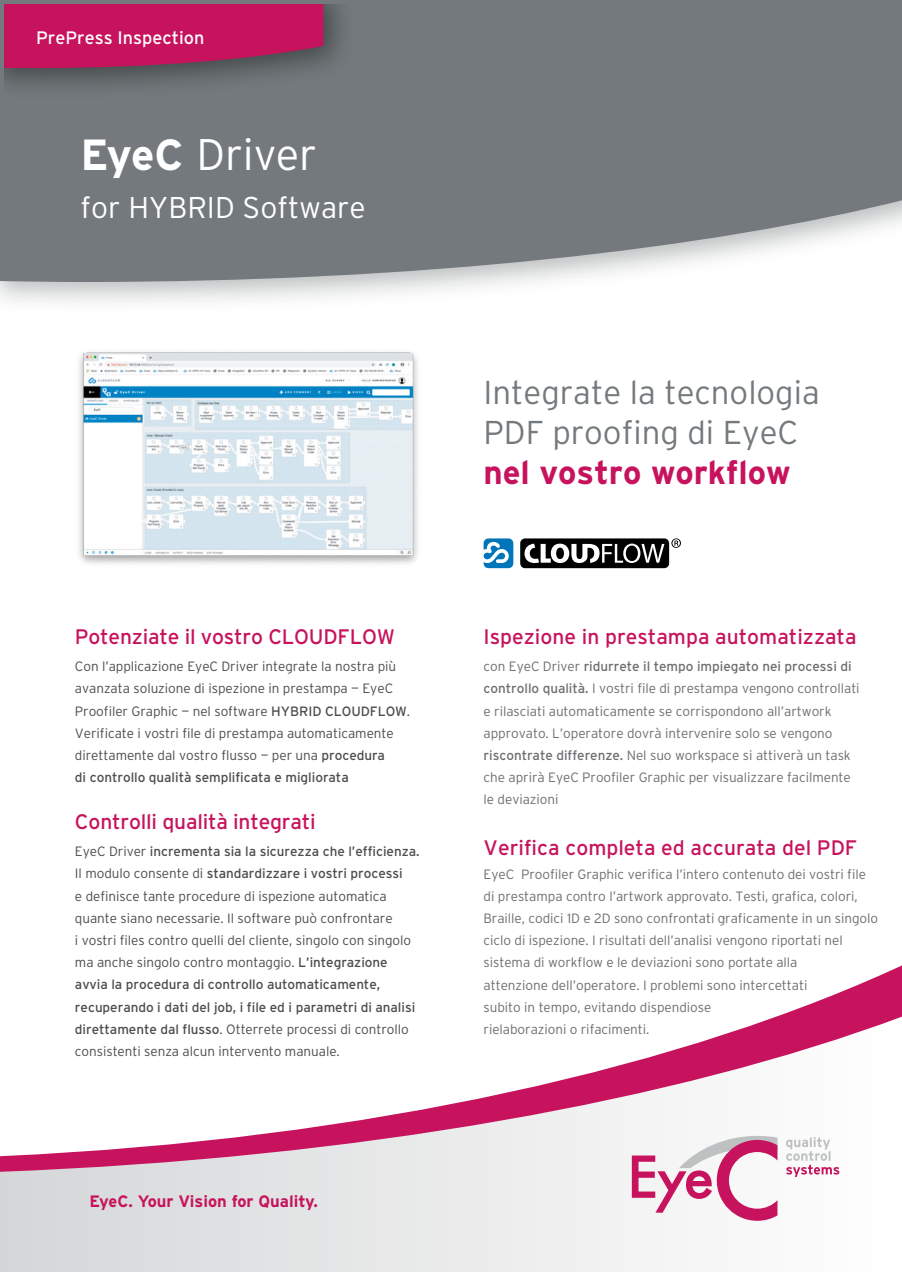
<style>
.page{position:relative;width:902px;height:1272px;background:#fff}
.page>*{position:absolute;margin:0;border:0;box-sizing:border-box;transform-origin:0 0}
.t1{font:300 44.1px "Interstate";color:#fff}
.t2{font:300 33px/39.6px "Interstate";color:#73797c}
.t3{font:700 33px "Interstate";color:#c7135d}
.t4{font:300 30px "Interstate";color:#fff}
.t5{font:21px "Interstate";color:#c7135d}
.t6{font:18px "Interstate";color:#fff}
.t7{font:700 16.5px "Interstate";color:#c7135d}
.t8{font:300 13.5px/22.2px "Interstate";letter-spacing:-.005em;color:#4d4d4d}
.t9{font:300 13.5px/22.2px "Interstate";letter-spacing:-.005em;color:#6d6e71}
.t10{font:300 13.5px "Interstate";color:#73797c}
.s1{font-weight:700;font-size:43.5px}
.s2{font-weight:400}
</style>
<div class="page">
<svg style="left:0;top:282px;width:529px;height:21px"></svg>
<svg style="left:0;top:0;width:901px;height:282px;background:#7e8386"></svg>
<svg style="left:778px;top:966px;width:123px;height:50px"></svg>
<svg style="left:0;top:1016px;width:901px;height:255px"></svg>
<svg style="left:4px;top:4px;width:352px;height:97px;background:#6a6f72"></svg>
<svg style="left:4px;top:4px;width:319px;height:64px;background:#bc195d"></svg>
<svg style="left:631px;top:1135px;width:208px;height:85px"></svg>
<img style="left:79px;top:352px;width:339px;height:212px">
<svg style="left:483px;top:538px;width:30px;height:30px"></svg>
<svg style="left:520px;top:538px;width:161px;height:30px"></svg>
<h3 class="t6" style="left:36px;top:27px;width:170px">PrePress Inspection</h3>
<h1 class="t1" style="left:81px;top:130px;width:238px"><span class="s1">EyeC</span> Driver</h1>
<h3 class="t4" style="left:81px;top:190px;width:286px">for HYBRID Software</h3>
<h3 class="t5" style="left:75px;top:625px;width:321px">Potenziate il vostro CLOUDFLOW</h3>
<p class="t8" style="left:75px;top:655px;width:336px">Con l’applicazione EyeC Driver integrate la nostra più avanzata soluzione di ispezione in prestampa — EyeC Proofiler Graphic — nel software <span class="s2">HYBRID CLOUDFLOW</span>.<br>Verificate i vostri file di prestampa automaticamente direttamente dal vostro flusso — per una <span class="s2">procedura<br>di controllo qualità semplificata e migliorata</span></p>
<h3 class="t5" style="left:75px;top:810px;width:242px">Controlli qualità integrati</h3>
<p class="t8" style="left:75px;top:840px;width:346px">EyeC Driver <span class="s2">incrementa sia la sicurezza che l’efficienza.<br></span>Il modulo consente di <span class="s2">standardizzare i vostri processi<br></span>e definisce tante procedure di ispezione automatica quante siano necessarie. Il software può confrontare<br>i vostri files contro quelli del cliente, singolo con singolo ma anche singolo contro montaggio. <span class="s2">L’integrazione avvia la procedura di controllo automaticamente, recuperando i dati del job, i file ed i parametri di analisi direttamente dal flusso</span>. Otterrete processi di controllo consistenti senza alcun intervento manuale.</p>
<p class="t7" style="left:89px;top:1191px;width:230px">EyeC. Your Vision for Quality.</p>
<h2 class="t2" style="left:483px;top:372px;width:338px">Integrate la tecnologia<br>PDF proofing di EyeC</h2>
<h2 class="t3" style="left:483px;top:453px;width:308px">nel vostro workflow</h2>
<h3 class="t5" style="left:483px;top:625px;width:374px">Ispezione in prestampa automatizzata</h3>
<p class="t9" style="left:483px;top:655px;width:377px">con EyeC Driver <span class="s2">ridurrete il tempo impiegato nei processi di controllo qualità.</span> I vostri file di prestampa vengono controllati e rilasciati automaticamente se corrispondono all’artwork approvato. L’operatore dovrà intervenire solo se vengono <span class="s2">riscontrate differenze.</span> Nel suo workspace si attiverà un task che aprirà EyeC Proofiler Graphic per visualizzare facilmente le deviazioni</p>
<h3 class="t5" style="left:483px;top:835px;width:375px">Verifica completa ed accurata del PDF</h3>
<p class="t9" style="left:483px;top:862px;width:396px">EyeC Proofiler Graphic verifica l’intero contenuto dei vostri file di prestampa contro l’artwork approvato. Testi, grafica, colori, Braille, codici 1D e 2D sono confrontati graficamente in un singolo ciclo di ispezione. I risultati dell’analisi vengono riportati nel sistema di workflow e le deviazioni sono portate alla<br>attenzione dell’operatore. I problemi sono intercettati<br>subito in tempo, evitando dispendiose<br>rielaborazioni o rifacimenti.</p>
<p class="t10" style="left:722px;top:906px;width:5px">.</p>
</div>
